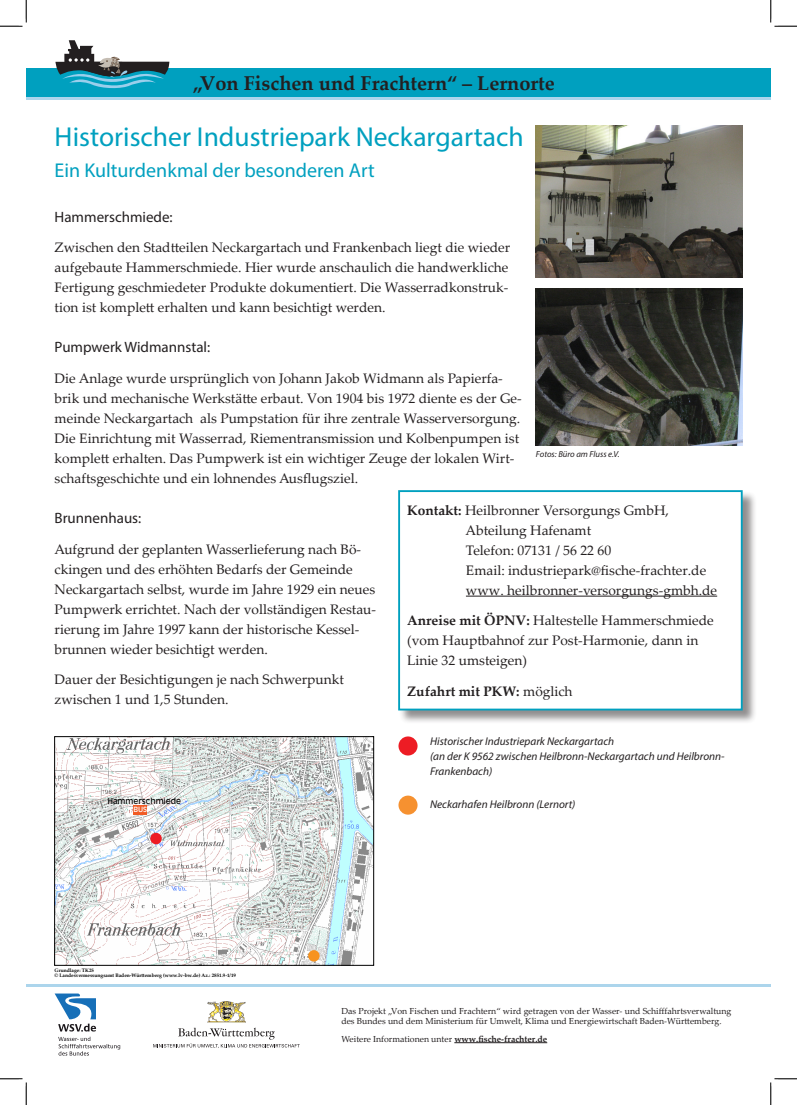
<style>
.page{position:relative;width:797px;height:1105px;background:#fff}
.page>*{position:absolute;margin:0;border:0;box-sizing:border-box;transform-origin:0 0}
.Überschrift{font:27.5px "Myriad Pro";color:#00a0bf}
.t1{font:700 20px "Palatino Linotype";color:#231f20}
.Überschrift-2{font:20px "Myriad Pro";color:#00a0bf}
.Beschreibung{font:15px "Myriad Pro";color:#231f20}
.Beschreibung-2{font:13.75px/20px "Palatino Linotype";color:#231f20}
.Infos{font:13.75px/20px "Palatino Linotype";color:#231f20}
.Infos-2{font:700 13.75px "Palatino Linotype";color:#231f20}
.Legende{font:italic 11.25px/15px "Myriad Pro";color:#231f20}
.t2{font:8.75px/10.5px "Palatino Linotype";color:#231f20}
.Bildunterschrift{font:italic 8.75px "Myriad Pro";color:#231f20}
.t3{font:8px "Antique Olive";color:#000}
.t4{font:7px "Antique Olive";color:#fff}
.t5{font:700 5px/5px "Palatino Linotype";color:#000}
.s1{font-weight:700}
.s2{font-weight:400}
</style>
<div class="page">
<div style="left:26px;top:69px;width:744px;height:28px;background:#00a0bf"></div>
<svg style="left:55px;top:40px;width:114px;height:49px"></svg>
<hr style="left:26px;top:97px;width:744px;height:3px;background:#acd5ec">
<img style="left:207px;top:1001px;width:39px;height:21px">
<svg style="left:153px;top:1028px;width:147px;height:20px"></svg>
<svg style="left:55px;top:993px;width:42px;height:38px"></svg>
<svg style="left:58px;top:1037px;width:62px;height:18px"></svg>
<hr style="left:454px;top:1042px;width:93px;height:1px;background:#231f20">
<hr style="left:26px;top:984px;width:744px;height:2px;background:#acd5ec">
<img style="left:536px;top:288px;width:206px;height:158px">
<img style="left:536px;top:125px;width:206px;height:152px">
<img style="left:56px;top:738px;width:316px;height:225px">
<div style="left:133px;top:806px;width:14px;height:9px;background:#f15a24"></div>
<div style="left:150px;top:833px;width:12px;height:11px;background:#ed1c24;border-radius:50%"></div>
<div style="left:308px;top:950px;width:11px;height:11px;background:#f7931e;border-radius:50%"></div>
<div style="left:54px;top:736px;width:320px;height:229px;border:1px solid #000"></div>
<div style="left:399px;top:491px;width:358px;height:234px;background:#231f20;opacity:.5"></div>
<div style="left:399px;top:491px;width:342px;height:218px;background:#fff"></div>
<hr style="left:466px;top:596px;width:251px;height:1px;background:#231f20">
<div style="left:398px;top:490px;width:344px;height:220px;border:2px solid #00a0bf"></div>
<div style="left:398px;top:736px;width:19px;height:19px;background:#ed1c24;border-radius:50%"></div>
<div style="left:398px;top:796px;width:19px;height:19px;background:#f69130;border-radius:50%"></div>
<svg style="left:0;top:0;width:27px;height:27px"></svg>
<svg style="left:0;top:1078px;width:27px;height:27px"></svg>
<svg style="left:770px;top:0;width:27px;height:27px"></svg>
<svg style="left:770px;top:1078px;width:27px;height:27px"></svg>
<h2 class="t1" style="left:193px;top:69px;width:363px">„Von Fischen und Frachtern“ – Lernorte</h2>
<p class="Überschrift" style="left:55px;top:120px;width:470px">Historischer Industriepark Neckargartach</p>
<p class="Überschrift-2" style="left:55px;top:158px;width:321px">Ein Kulturdenkmal der besonderen Art</p>
<p class="Beschreibung" style="left:55px;top:207px;width:120px">Hammerschmiede:</p>
<p class="Beschreibung-2" style="left:55px;top:237px;width:457px">Zwischen den Stadtteilen Neckargartach und Frankenbach liegt die wieder aufgebaute Hammerschmiede. Hier wurde anschaulich die handwerkliche Fertigung geschmiedeter Produkte dokumentiert. Die Wasserradkonstruk&shy;tion ist komplett erhalten und kann besichtigt werden.</p>
<p class="Beschreibung" style="left:55px;top:338px;width:157px">Pumpwerk Widmannstal:</p>
<p class="Beschreibung-2" style="left:55px;top:368px;width:468px">Die Anlage wurde ursprünglich von Johann Jakob Widmann als Papierfa&shy;brik und mechanische Werkstätte erbaut. Von 1904 bis 1972 diente es der Ge&shy;meinde Neckargartach als Pumpstation für ihre zentrale Wasserversorgung.<br>Die Einrichtung mit Wasserrad, Riementransmission und Kolbenpumpen ist komplett erhalten. Das Pumpwerk ist ein wichtiger Zeuge der lokalen Wirt&shy;schaftsgeschichte und ein lohnendes Ausflugsziel.</p>
<p class="Beschreibung" style="left:55px;top:509px;width:88px">Brunnenhaus:</p>
<p class="Beschreibung-2" style="left:55px;top:538px;width:323px">Aufgrund der geplanten Wasserlieferung nach Bö&shy;ckingen und des erhöhten Bedarfs der Gemeinde Neckargartach selbst, wurde im Jahre 1929 ein neues Pumpwerk errichtet. Nach der vollständigen Restau&shy;rierung im Jahre 1997 kann der historische Kessel&shy;brunnen wieder besichtigt werden.</p>
<p class="Beschreibung-2" style="left:55px;top:669px;width:291px">Dauer der Besichtigungen je nach Schwerpunkt zwischen 1 und 1,5 Stunden.</p>
<p class="Bildunterschrift" style="left:536px;top:448px;width:85px">Fotos: Büro am Fluss e.V.</p>
<p class="Infos" style="left:465px;top:499px;width:253px;text-indent:-58px"><span class="s1">Kontakt:</span> Heilbronner Versorgungs GmbH, Abteilung Hafenamt<br>Telefon: 07131 / 56 22 60<br>Email: industriepark@fische-frachter.de www. heilbronner-versorgungs-gmbh.de</p>
<p class="Infos" style="left:407px;top:610px;width:308px"><span class="s1">Anreise mit ÖPNV:</span> Haltestelle Hammerschmiede (vom Hauptbahnof zur Post-Harmonie, dann in<br>Linie 32 umsteigen)</p>
<p class="Infos-2" style="left:407px;top:681px;width:167px">Zufahrt mit PKW: <span class="s2">möglich</span></p>
<p class="t3" style="left:107px;top:796px;width:75px">HAMMERSCHMIEDE</p>
<p class="t4" style="left:133px;top:806px;width:15px">BUS</p>
<p class="t5" style="left:55px;top:967px;width:183px">Grundlage: TK25<br>© Landesvermessungsamt Baden-Württemberg (www.lv-bw.de) Az.: 2851.9-1/19</p>
<p class="Legende" style="left:430px;top:733px;width:296px">Historischer Industriepark Neckargartach<br>(an der K 9562 zwischen Heilbronn-Neckargartach und Heilbronn-<br>Frankenbach)</p>
<p class="Legende" style="left:430px;top:796px;width:147px">Neckarhafen Heilbronn (Lernort)</p>
<p class="t2" style="left:341px;top:1005px;width:391px">Das Projekt „Von Fischen und Frachtern“ wird getragen von der Wasser- und Schifffahrtsverwaltung des Bundes und dem Ministerium für Umwelt, Klima und Energiewirtschaft Baden-Württemberg.</p>
<p class="t2" style="left:341px;top:1033px;width:207px">Weitere Informationen unter <span class="s1">www.fische-frachter.de</span></p>
</div>
